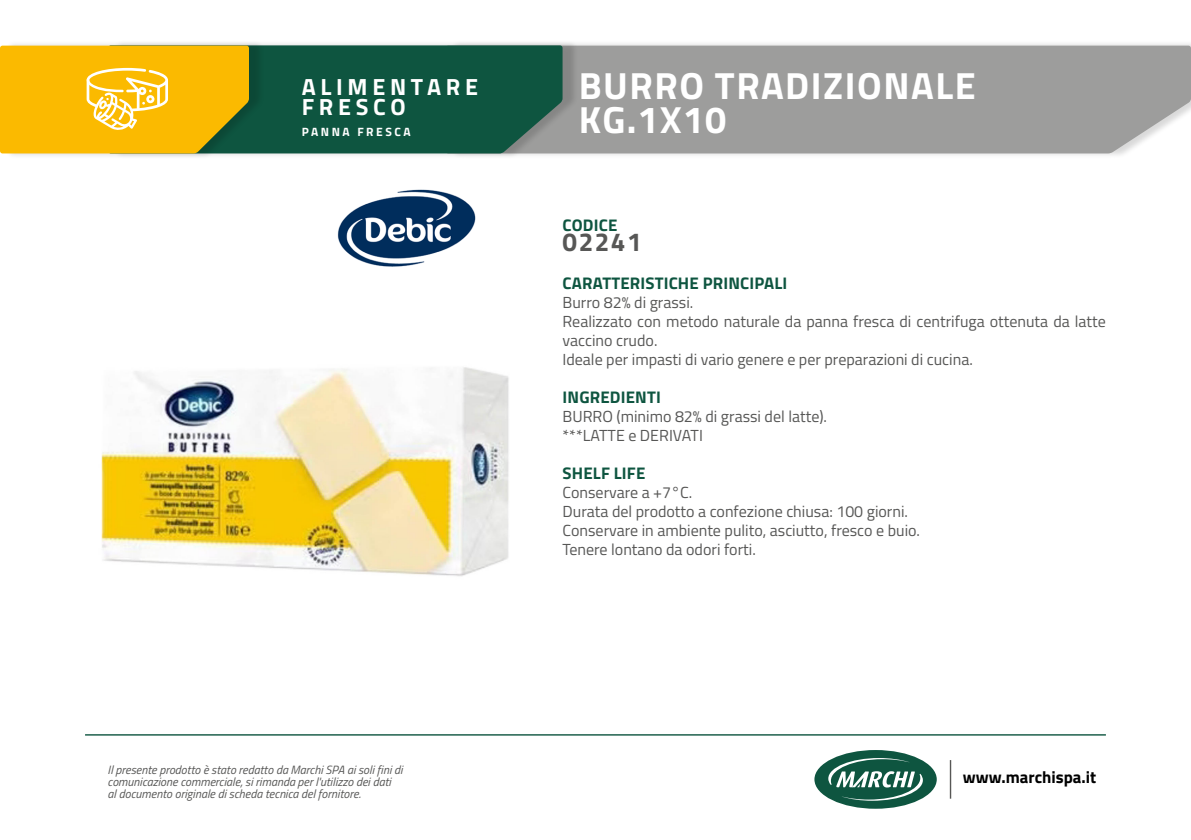
<style>
.page{position:relative;width:1191px;height:840px;background:#fff}
.page>*{position:absolute;margin:0;border:0;box-sizing:border-box;transform-origin:0 0}
.t1{font:700 37.8px/34.2px "Titillium Web";letter-spacing:.04em;color:#fff}
.t2{font:700 26px "Titillium Web";letter-spacing:.06em;color:#575756}
.t3{font:700 23.4px "Titillium Web";letter-spacing:.2em;color:#fff}
.t4{font:700 16.8px "Titillium Web";letter-spacing:.01em;color:#0e5540}
.t5{font:700 16.8px "Titillium Web";color:#000}
.t6{font:16px/19px "Titillium Web";color:#575756}
.t7{font:italic 12px/12px "Titillium Web";color:#575756}
.t8{font:700 12px "Titillium Web";letter-spacing:.21em;color:#fff}
</style>
<div class="page">
<hr style="left:949px;top:759px;width:2px;height:39px;background:#575756">
<div style="left:814px;top:749px;width:122px;height:59px;background:#0e5540;border-radius:50%"></div>
<svg style="left:828px;top:757px;width:95px;height:43px"></svg>
<hr style="left:85px;top:733px;width:1021px;height:2px;background:#0e5540">
<div style="left:450px;top:40px;width:741px;height:119px;background:#000;opacity:.15"></div>
<div style="left:578px;top:46px;width:613px;height:107px;background:#9d9d9c"></div>
<div style="left:113px;top:40px;width:465px;height:119px;background:#000;opacity:.15"></div>
<div style="left:265px;top:45px;width:297px;height:108px;background:#0e5540"></div>
<div style="left:5px;top:40px;width:260px;height:119px;background:#000;opacity:.15"></div>
<svg style="left:0;top:46px;width:249px;height:107px;background:#efb811"></svg>
<img style="left:337px;top:189px;width:139px;height:78px">
<img style="left:101px;top:367px;width:408px;height:209px">
<p class="t3" style="left:302px;top:69px;width:178px">ALIMENTARE</p>
<p class="t3" style="left:302px;top:88px;width:105px">FRESCO</p>
<p class="t8" style="left:302px;top:122px;width:110px">PANNA FRESCA</p>
<p class="t7" style="left:108px;top:762px;width:296px">Il presente prodotto è stato redatto da Marchi SPA ai soli fini di comunicazione commerciale, si rimanda per l'utilizzo dei dati<br>al documento originale di scheda tecnica del fornitore.</p>
<p class="t1" style="left:578px;top:66px;width:398px">BURRO TRADIZIONALE<br>KG.1X10</p>
<p class="t4" style="left:562px;top:212px;width:56px">CODICE</p>
<p class="t2" style="left:562px;top:221px;width:81px">02241</p>
<p class="t4" style="left:562px;top:270px;width:226px">CARATTERISTICHE PRINCIPALI</p>
<p class="t6" style="left:562px;top:291px;width:132px">Burro 82% di grassi.</p>
<p class="t6" style="left:562px;top:310px;width:545px">Realizzato con metodo naturale da panna fresca di centrifuga ottenuta da latte vaccino crudo.</p>
<p class="t6" style="left:562px;top:348px;width:412px">Ideale per impasti di vario genere e per preparazioni di cucina.</p>
<p class="t4" style="left:562px;top:384px;width:100px">INGREDIENTI</p>
<p class="t6" style="left:562px;top:405px;width:266px">BURRO (minimo 82% di grassi del latte).</p>
<p class="t6" style="left:562px;top:424px;width:142px">***LATTE e DERIVATI</p>
<p class="t4" style="left:562px;top:460px;width:84px">SHELF LIFE</p>
<p class="t6" style="left:562px;top:481px;width:131px">Conservare a +7°C.</p>
<p class="t6" style="left:562px;top:500px;width:347px">Durata del prodotto a confezione chiusa: 100 giorni.</p>
<p class="t6" style="left:562px;top:519px;width:359px">Conservare in ambiente pulito, asciutto, fresco e buio.</p>
<p class="t6" style="left:562px;top:538px;width:195px">Tenere lontano da odori forti.</p>
<p class="t5" style="left:963px;top:764px;width:135px">www.marchispa.it</p>
</div>
